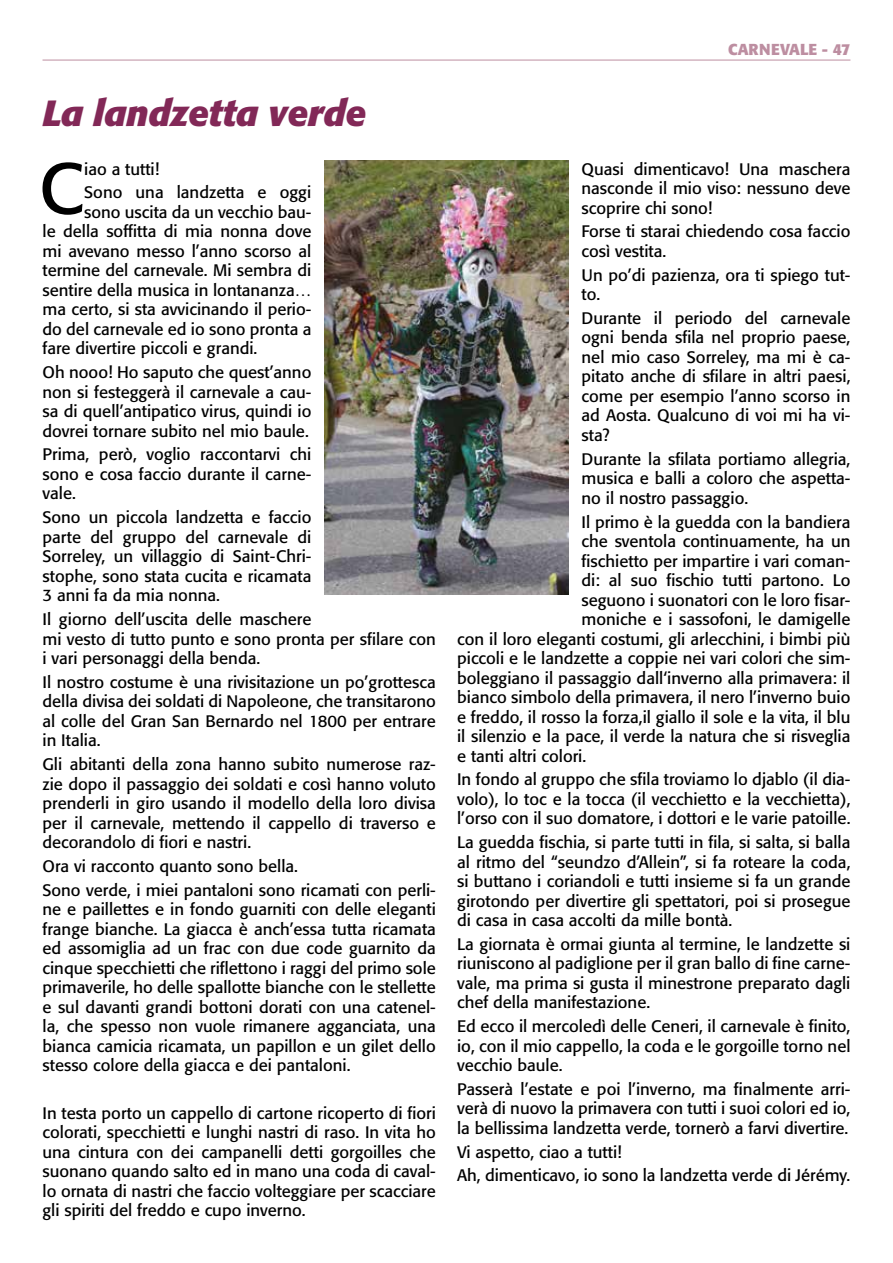
<style>
.page{position:relative;width:893px;height:1263px;background:#fff}
.page>*{position:absolute;margin:0;border:0;box-sizing:border-box;transform-origin:0 0}
.t1{font:71.25px "Formata";color:#000}
.t2{font:italic 700 36px "Formata";letter-spacing:-.01em;color:#822857}
.t3{font:16.5px/19.5px "Formata";color:#000;text-align:justify}
.t4{font:700 15.75px "Formata";color:#bd8ea1}
</style>
<div class="page">
<hr style="left:43px;top:60px;width:807px;height:1px;background:#bd8ea1">
<img style="left:324px;top:160px;width:245px;height:434px">
<h2 class="t2" style="left:43px;top:91px;width:325px">La landzetta verde</h2>
<h1 class="t1" style="left:39px;top:145px;width:47px">C</h1>
<p class="t3" style="left:84px;top:157px;width:229px;line-height:23.7px">iao a tutti!<br>Sono una landzetta e oggi</p>
<p class="t3" style="left:43px;top:202px;width:270px;text-indent:42px">sono uscita da un vecchio bau&shy;le della soffitta di mia nonna dove mi avevano messo l’anno scorso al termine del carnevale. Mi sembra di sentire della musica in lontananza… ma certo, si sta avvicinando il perio&shy;do del carnevale ed io sono pronta a fare divertire piccoli e grandi.</p>
<p class="t3" style="left:43px;top:363px;width:270px">Oh nooo! Ho saputo che quest’anno non si festeggerà il carnevale a cau&shy;sa di quell’antipatico virus, quindi io dovrei tornare subito nel mio baule.</p>
<p class="t3" style="left:43px;top:445px;width:270px">Prima, però, voglio raccontarvi chi sono e cosa faccio durante il carne&shy;vale.</p>
<p class="t3" style="left:43px;top:508px;width:270px">Sono un piccola landzetta e faccio parte del gruppo del carnevale di Sorreley, un villaggio di Saint-Chri&shy;stophe, sono stata cucita e ricamata 3 anni fa da mia nonna.</p>
<p class="t3" style="left:43px;top:609px;width:395px;text-align:left">Il giorno dell’uscita delle maschere<br>mi vesto di tutto punto e sono pronta per sfilare con i vari personaggi della benda.</p>
<p class="t3" style="left:43px;top:672px;width:395px">Il nostro costume è una rivisitazione un po’grottesca della divisa dei soldati di Napoleone, che transitarono al colle del Gran San Bernardo nel 1800 per entrare in Italia.</p>
<p class="t3" style="left:43px;top:754px;width:395px">Gli abitanti della zona hanno subito numerose raz&shy;zie dopo il passaggio dei soldati e così hanno voluto prenderli in giro usando il modello della loro divisa per il carnevale, mettendo il cappello di traverso e decorandolo di fiori e nastri.</p>
<p class="t3" style="left:43px;top:854px;width:395px;line-height:23.7px">Ora vi racconto quanto sono bella.<br>Sono verde, i miei pantaloni sono ricamati con perli-</p>
<p class="t3" style="left:43px;top:899px;width:395px">ne e paillettes e in fondo guarniti con delle eleganti frange bianche. La giacca è anch’essa tutta ricamata ed assomiglia ad un frac con due code guarnito da cinque specchietti che riflettono i raggi del primo sole primaverile, ho delle spallotte bianche con le stellette e sul davanti grandi bottoni dorati con una catenel&shy;la, che spesso non vuole rimanere agganciata, una bianca camicia ricamata, un papillon e un gilet dello stesso colore della giacca e dei pantaloni.</p>
<p class="t3" style="left:43px;top:1103px;width:395px">In testa porto un cappello di cartone ricoperto di fiori colorati, specchietti e lunghi nastri di raso. In vita ho una cintura con dei campanelli detti gorgoilles che suonano quando salto ed in mano una coda di caval&shy;lo ornata di nastri che faccio volteggiare per scacciare gli spiriti del freddo e cupo inverno.</p>
<p class="t4" style="left:728px;top:40px;width:124px">CARNEVALE - 47</p>
<p class="t3" style="left:582px;top:159px;width:270px">Quasi dimenticavo! Una maschera nasconde il mio viso: nessuno deve scoprire chi sono!</p>
<p class="t3" style="left:582px;top:222px;width:270px">Forse ti starai chiedendo cosa faccio così vestita.</p>
<p class="t3" style="left:582px;top:265px;width:270px">Un po’di pazienza, ora ti spiego tut&shy;to.</p>
<p class="t3" style="left:582px;top:308px;width:270px">Durante il periodo del carnevale ogni benda sfila nel proprio paese, nel mio caso Sorreley, ma mi è ca&shy;pitato anche di sfilare in altri paesi, come per esempio l’anno scorso in ad Aosta. Qualcuno di voi mi ha vi&shy;sta?</p>
<p class="t3" style="left:582px;top:449px;width:270px">Durante la sfilata portiamo allegria, musica e balli a coloro che aspetta&shy;no il nostro passaggio.</p>
<p class="t3" style="left:582px;top:512px;width:270px">Il primo è la guedda con la bandiera</p>
<p class="t3" style="left:582px;top:531px;width:270px">che sventola continuamente, ha un</p>
<p class="t3" style="left:582px;top:551px;width:270px">fischietto per impartire i vari coman-</p>
<p class="t3" style="left:582px;top:570px;width:270px">di: al suo fischio tutti partono. Lo</p>
<p class="t3" style="left:582px;top:590px;width:270px">seguono i suonatori con le loro fisar-</p>
<p class="t3" style="left:582px;top:609px;width:270px">moniche e i sassofoni, le damigelle</p>
<p class="t3" style="left:457px;top:629px;width:395px">con il loro eleganti costumi, gli arlecchini, i bimbi più</p>
<p class="t3" style="left:457px;top:648px;width:395px">piccoli e le landzette a coppie nei vari colori che sim-</p>
<p class="t3" style="left:457px;top:668px;width:395px">boleggiano il passaggio dall‘inverno alla primavera: il</p>
<p class="t3" style="left:457px;top:687px;width:395px">bianco simbolo della primavera, il nero l’inverno buio</p>
<p class="t3" style="left:457px;top:707px;width:395px">e freddo, il rosso la forza,il giallo il sole e la vita, il blu</p>
<p class="t3" style="left:457px;top:726px;width:395px">il silenzio e la pace, il verde la natura che si risveglia</p>
<p class="t3" style="left:457px;top:746px;width:131px">e tanti altri colori.</p>
<p class="t3" style="left:457px;top:770px;width:395px">In fondo al gruppo che sfila troviamo lo djablo (il dia&shy;volo), lo toc e la tocca (il vecchietto e la vecchietta), l’orso con il suo domatore, i dottori e le varie patoille.</p>
<p class="t3" style="left:457px;top:832px;width:395px">La guedda fischia, si parte tutti in fila, si salta, si balla al ritmo del “seundzo d’Allein”, si fa roteare la coda, si buttano i coriandoli e tutti insieme si fa un grande girotondo per divertire gli spettatori, poi si prosegue di casa in casa accolti da mille bontà.</p>
<p class="t3" style="left:457px;top:934px;width:395px">La giornata è ormai giunta al termine, le landzette si riuniscono al padiglione per il gran ballo di fine carne&shy;vale, ma prima si gusta il minestrone preparato dagli chef della manifestazione.</p>
<p class="t3" style="left:457px;top:1016px;width:395px">Ed ecco il mercoledì delle Ceneri, il carnevale è finito, io, con il mio cappello, la coda e le gorgoille torno nel vecchio baule.</p>
<p class="t3" style="left:457px;top:1079px;width:395px">Passerà l’estate e poi l’inverno, ma finalmente arri&shy;verà di nuovo la primavera con tutti i suoi colori ed io, la bellissima landzetta verde, tornerò a farvi divertire.</p>
<p class="t3" style="left:457px;top:1140px;width:395px;line-height:23.7px">Vi aspetto, ciao a tutti!<br>Ah, dimenticavo, io sono la landzetta verde di Jérémy.</p>
</div>
